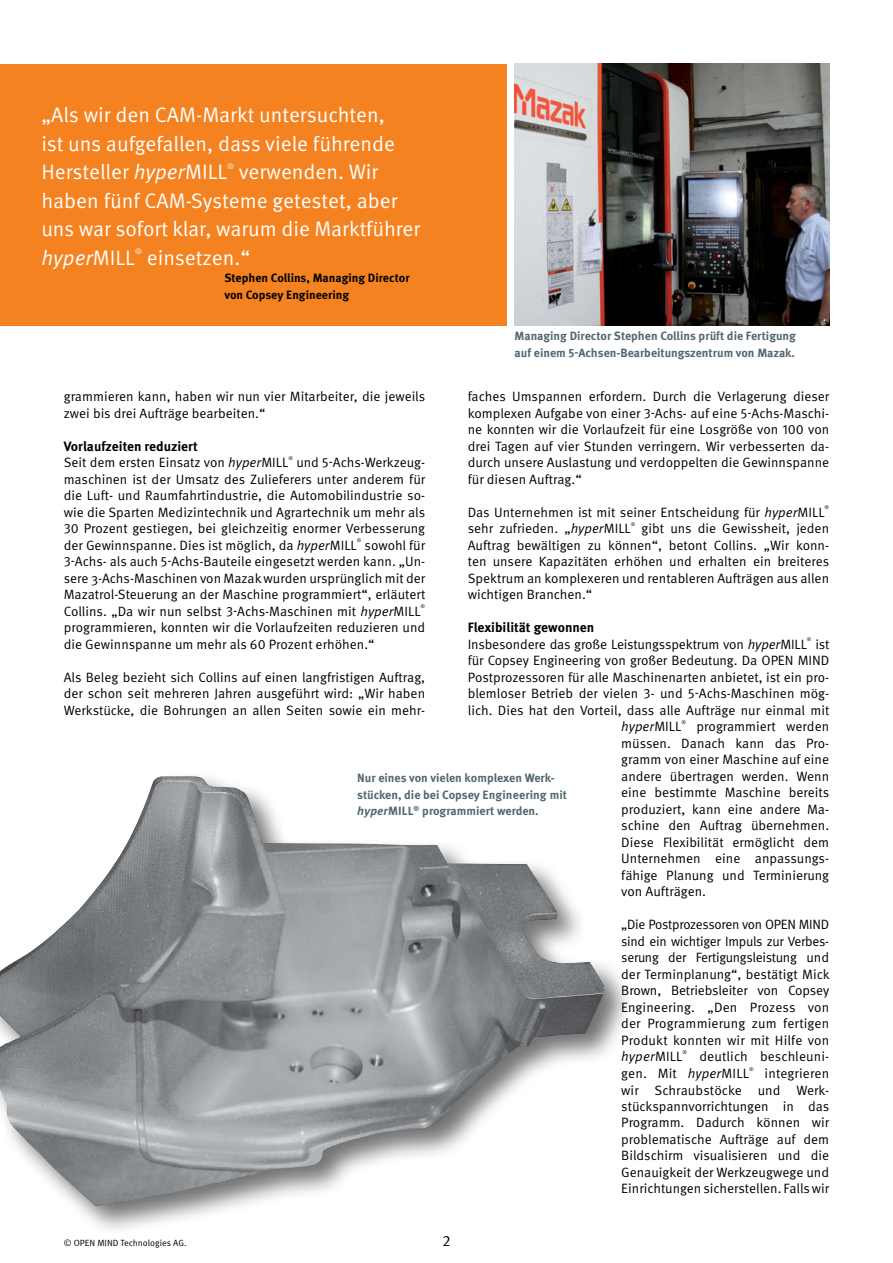
<style>
.page{position:relative;width:893px;height:1263px;background:#fff}
.page>*{position:absolute;margin:0;border:0;box-sizing:border-box;transform-origin:0 0}
.t1{font:21px/28.5px "Meta Pro";letter-spacing:-.005em;color:#fff}
.t2{font:15px "Meta Pro";color:#000}
.t3{font:13.5px/16.5px "Meta Pro";color:#000;text-align:justify}
.t4{font:italic 13.5px "Meta Pro";color:#000}
.t5{font:700 12px/16.5px "Meta Pro";color:#546670}
.t6{font:700 12px/16.5px "Meta Pro";color:#000}
.t7{font:9px "Meta Pro";color:#000}
.t8{font:7.8px "Meta Pro";color:#fff}
.t9{font:5.25px "Meta Pro";color:#000}
.s1{font-style:italic}
.s2{font-weight:700}
.s3{font-style:normal}
</style>
<div class="page">
<img style="left:514px;top:64px;width:315px;height:261px">
<div style="left:0;top:64px;width:506px;height:261px;background:#f58220"></div>
<div style="left:0;top:770px;width:635px;height:466px;background:#000;opacity:.55"></div>
<img style="left:0;top:776px;width:604px;height:430px">
<h1 class="t1" style="left:41px;top:101px;width:355px">„Als wir den CAM-Markt untersuchten, ist uns aufgefallen, dass viele führende<br>Hersteller <span class="s1">hyper</span>MILL</h1>
<p class="t8" style="left:227px;top:161px;width:8px">®</p>
<h1 class="t1" style="left:41px;top:158px;width:380px;text-indent:197px">verwenden. Wir haben fünf CAM-Systeme getestet, aber uns war sofort klar, warum die Marktführer <span class="s1">hyper</span>MILL</h1>
<p class="t8" style="left:135px;top:247px;width:8px">®</p>
<h1 class="t1" style="left:147px;top:243px;width:105px">einsetzen.“</h1>
<p class="t6" style="left:224px;top:270px;width:187px">Stephen Collins, Managing Director von Copsey Engineering</p>
<p class="t5" style="left:514px;top:328px;width:283px">Managing Director Stephen Collins prüft die Fertigung auf einem 5-Achsen-Bearbeitungszentrum von Mazak.</p>
<p class="t3" style="left:468px;top:389px;width:363px">faches Umspannen erfordern. Durch die Verlagerung dieser komplexen Aufgabe von einer 3-Achs- auf eine 5-Achs-Maschi&shy;ne konnten wir die Vorlaufzeit für eine Losgröße von 100 von drei Tagen auf vier Stunden verringern. Wir verbesserten da&shy;durch unsere Auslastung und verdoppelten die Gewinnspanne für diesen Auftrag.“</p>
<p class="t3" style="left:468px;top:504px;width:358px">Das Unternehmen ist mit seiner Entscheidung für <span class="s1">hyper</span>MILL</p>
<p class="t9" style="left:825px;top:504px;width:6px">®</p>
<p class="t3" style="left:468px;top:521px;width:165px">sehr zufrieden. „<span class="s1">hyper</span>MILL</p>
<p class="t9" style="left:631px;top:521px;width:6px">®</p>
<p class="t3" style="left:64px;top:389px;width:363px">grammieren kann, haben wir nun vier Mitarbeiter, die jeweils zwei bis drei Aufträge bearbeiten.“</p>
<p class="t3" style="left:64px;top:438px;width:226px"><span class="s2">Vorlaufzeiten reduziert<br></span>Seit dem ersten Einsatz von <span class="s1">hyper</span>MILL</p>
<p class="t9" style="left:288px;top:455px;width:6px">®</p>
<p class="t3" style="left:64px;top:455px;width:363px;text-indent:233px">und 5-Achs-Werkzeug&shy;maschinen ist der Umsatz des Zulieferers unter anderem für die Luft- und Raumfahrtindustrie, die Automobilindustrie so&shy;wie die Sparten Medizintechnik und Agrartechnik um mehr als 30 Prozent gestiegen, bei gleichzeitig enormer Verbesserung der Gewinnspanne. Dies ist möglich, da <span class="s1">hyper</span>MILL</p>
<p class="t3" style="left:468px;top:521px;width:363px;text-indent:174px">gibt uns die Gewissheit, jeden Auftrag bewältigen zu können“, betont Collins. „Wir konn&shy;ten unsere Kapazitäten erhöhen und erhalten ein breiteres Spektrum an komplexeren und rentableren Aufträgen aus allen wichtigen Branchen.“</p>
<p class="t3" style="left:468px;top:620px;width:341px"><span class="s2">Flexibilität gewonnen<br></span>Insbesondere das große Leistungsspektrum von <span class="s1">hyper</span>MILL</p>
<p class="t9" style="left:357px;top:537px;width:6px">®</p>
<p class="t3" style="left:64px;top:537px;width:363px;text-indent:301px">sowohl für 3-Achs- als auch 5-Achs-Bauteile eingesetzt werden kann. „Un&shy;sere 3-Achs-Maschinen von Mazak wurden ursprünglich mit der Mazatrol-Steuerung an der Maschine programmiert“, erläutert Collins. „Da wir nun selbst 3-Achs-Maschinen mit <span class="s1">hyper</span>MILL</p>
<p class="t9" style="left:421px;top:603px;width:6px">®</p>
<p class="t3" style="left:64px;top:620px;width:363px">programmieren, konnten wir die Vorlaufzeiten reduzieren und die Gewinnspanne um mehr als 60 Prozent erhöhen.“</p>
<p class="t3" style="left:64px;top:669px;width:363px">Als Beleg bezieht sich Collins auf einen langfristigen Auftrag, der schon seit mehreren Jahren ausgeführt wird: „Wir haben Werkstücke, die Bohrungen an allen Seiten sowie ein mehr-</p>
<p class="t9" style="left:807px;top:636px;width:6px">®</p>
<p class="t3" style="left:815px;top:636px;width:15px">ist</p>
<p class="t3" style="left:468px;top:653px;width:363px">für Copsey Engineering von großer Bedeutung. Da OPEN MIND</p>
<p class="t3" style="left:468px;top:669px;width:363px">Postprozessoren für alle Maschinenarten anbietet, ist ein pro-</p>
<p class="t3" style="left:468px;top:686px;width:363px">blemloser Betrieb der vielen 3- und 5-Achs-Maschinen mög-</p>
<p class="t3" style="left:468px;top:702px;width:363px">lich. Dies hat den Vorteil, dass alle Aufträge nur einmal mit</p>
<p class="t4" style="left:621px;top:719px;width:62px">hyper<span class="s3">MILL</span></p>
<p class="t9" style="left:681px;top:719px;width:6px">®</p>
<p class="t3" style="left:621px;top:719px;width:210px;text-indent:75px">programmiert werden müssen. Danach kann das Pro&shy;gramm von einer Maschine auf eine andere übertragen werden. Wenn eine bestimmte Maschine bereits produziert, kann eine andere Ma&shy;schine den Auftrag übernehmen.<br>Diese Flexibilität ermöglicht dem Unternehmen eine anpassungs&shy;fähige Planung und Terminierung von Aufträgen.</p>
<p class="t3" style="left:621px;top:917px;width:210px">„Die Postprozessoren von OPEN MIND sind ein wichtiger Impuls zur Verbes&shy;serung der Fertigungsleistung und der Terminplanung“, bestätigt Mick Brown, Betriebsleiter von Copsey Engineering. „Den Prozess von der Programmierung zum fertigen Produkt konnten wir mit Hilfe von <span class="s1">hyper</span>MILL</p>
<p class="t5" style="left:357px;top:770px;width:211px">Nur eines von vielen komplexen Werk&shy;stücken, die bei Copsey Engineering mit <span class="s1">hyper</span>MILL<sup>®</sup> programmiert werden.</p>
<p class="t9" style="left:683px;top:1049px;width:6px">®</p>
<p class="t3" style="left:621px;top:1049px;width:209px;text-indent:78px">deutlich beschleuni&shy;gen. Mit <span class="s1">hyper</span>MILL</p>
<p class="t9" style="left:749px;top:1065px;width:6px">®</p>
<p class="t3" style="left:621px;top:1065px;width:210px;text-indent:143px">integrieren wir Schraubstöcke und Werk&shy;stückspannvorrichtungen in das Programm. Dadurch können wir problematische Aufträge auf dem Bildschirm visualisieren und die Genauigkeit der Werkzeugwege und Einrichtungen sicherstellen. Falls wir</p>
<p class="t7" style="left:64px;top:1237px;width:124px">© OPEN MIND Technologies AG.</p>
<p class="t2" style="left:442px;top:1232px;width:9px">2</p>
</div>
